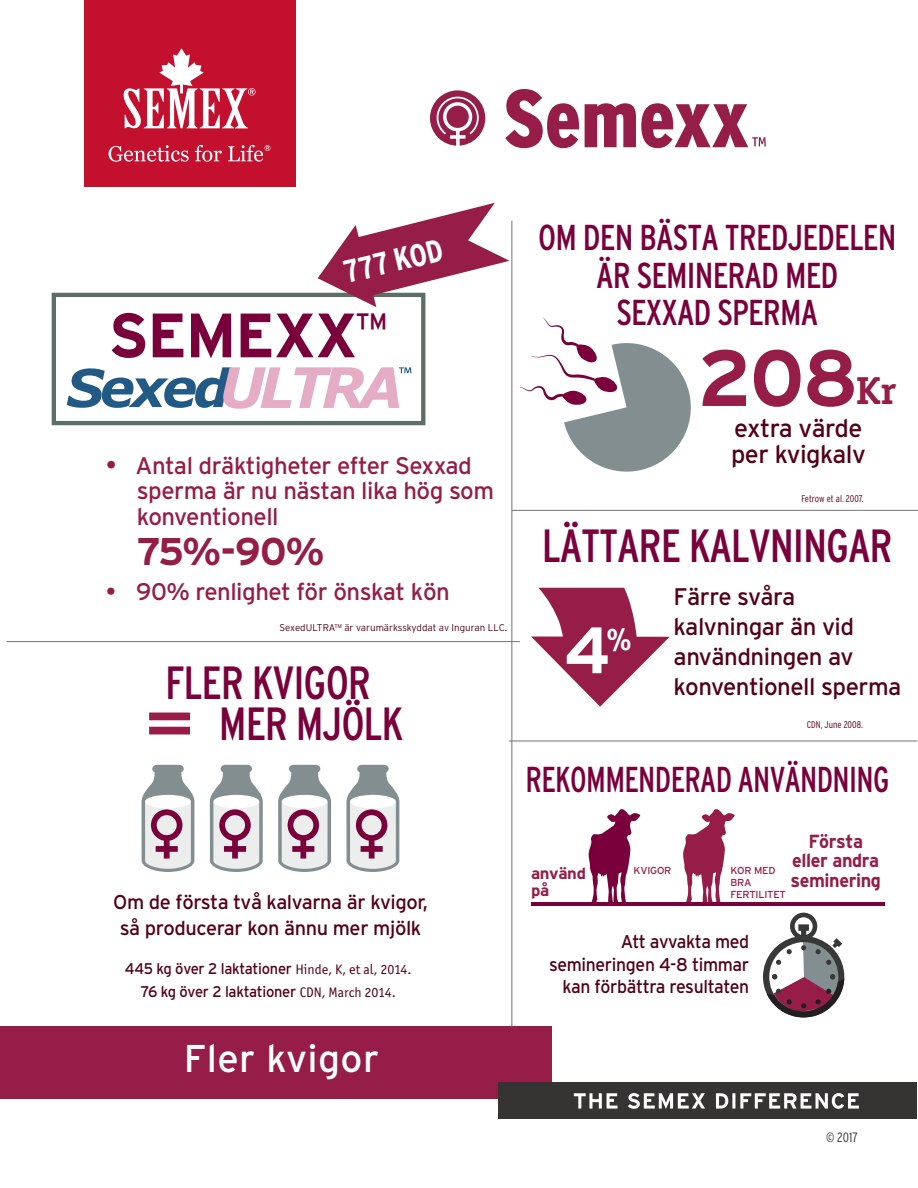
<style>
.page{position:relative;width:918px;height:1188px;background:#fff}
.page>*{position:absolute;margin:0;border:0;box-sizing:border-box;transform-origin:0 0}
.t1{font:700 79.2px "Interstate";color:#951d47}
.t2{font:700 65.4px "Interstate";color:#fff}
.t3{font:700 62.55px "Interstate";letter-spacing:-.025em;color:#7a003b}
.t4{font:condensed 46.5px/40.5px "Interstate";letter-spacing:-.025em;color:#7a003b;text-align:center}
.t5{font:38.7px "Interstate";letter-spacing:.01em;color:#fff}
.t6{font:700 38.7px "Interstate";color:#951d47}
.t7{font:condensed 36px/37.5px "Interstate";letter-spacing:-.025em;color:#7a003b;text-align:center}
.t8{font:condensed 36px "Interstate";letter-spacing:-.025em;color:#7a003b;scale:.9 1}
.t9{font:700 32.25px "Officina Ser ITC Std";color:#fff;scale:.96 1}
.t10{font:700 condensed 31.8px "Interstate";color:#fff}
.t11{font:25.2px/25.5px "Interstate";letter-spacing:-.02em;color:#540017}
.t12{font:24px/25.5px "Interstate";letter-spacing:-.02em;color:#951d47}
.t13{font:24px/30px "Interstate";letter-spacing:-.02em;color:#540017}
.t14{font:19.95px/26.4px "Interstate";letter-spacing:-.02em;color:#540017;text-align:center}
.t15{font:700 19.05px/19.5px "Interstate";letter-spacing:-.02em;color:#951d47;text-align:center;scale:.95 1}
.t16{font:18.45px/22.5px "Interstate";letter-spacing:-.02em;color:#540017;text-align:right;scale:.95 1}
.t17{font:700 16.2px/16.5px "Interstate";letter-spacing:-.02em;color:#951d47}
.t18{font:15.45px/23.2px "Interstate";letter-spacing:-.02em;color:#540017;text-align:center;scale:.95 1}
.t19{font:300 condensed 13.5px "Interstate";color:#363433}
.t20{font:10.2px/12px "Interstate";letter-spacing:-.02em;color:#951d47}
.t21{font:300 9.75px "Interstate";color:#540017}
.t22{font:300 condensed 9.75px "Interstate";color:#540017}
.s1{font-size:25.5px}
.s2{font-weight:700;font-stretch:normal;font-size:59.85px;color:#951d47}
.s3{font-family:"Officina Sans ITC Std";font-size:13.95px}
.s4{font-family:"Officina Ser ITC Std";font-size:39.15px}
</style>
<div class="page">
<svg style="left:531px;top:588px;width:139px;height:119px"></svg>
<div style="left:0;top:1026px;width:552px;height:72px;background:#951d47"></div>
<div style="left:498px;top:1082px;width:419px;height:37px;background:#363433"></div>
<svg style="left:574px;top:1093px;width:285px;height:16px"></svg>
<hr style="left:7px;top:641px;width:513px;height:1px;background:#737373">
<hr style="left:509px;top:741px;width:408px;height:1px;background:#737373">
<hr style="left:512px;top:510px;width:406px;height:1px;background:#737373">
<hr style="left:511px;top:221px;width:1px;height:805px;background:#737373">
<div style="left:84px;top:0;width:212px;height:186px;background:#c3102f"></div>
<svg style="left:123px;top:48px;width:133px;height:81px"></svg>
<svg style="left:109px;top:145px;width:80px;height:17px"></svg>
<svg style="left:195px;top:145px;width:27px;height:17px"></svg>
<svg style="left:228px;top:145px;width:42px;height:17px"></svg>
<svg style="left:520px;top:318px;width:171px;height:154px"></svg>
<svg style="left:763px;top:913px;width:81px;height:105px"></svg>
<div style="left:430px;top:90px;width:55px;height:56px;background:#951d47;border-radius:50%"></div>
<svg style="left:437px;top:97px;width:42px;height:37px"></svg>
<svg style="left:456px;top:131px;width:4px;height:15px"></svg>
<svg style="left:450px;top:135px;width:16px;height:4px"></svg>
<svg style="left:505px;top:89px;width:74px;height:59px"></svg>
<svg style="left:585px;top:103px;width:181px;height:45px"></svg>
<svg style="left:588px;top:809px;width:52px;height:97px"></svg>
<svg style="left:683px;top:809px;width:52px;height:97px"></svg>
<hr style="left:531px;top:902px;width:354px;height:3px;background:#7a003b">
<svg style="left:142px;top:765px;width:52px;height:107px"></svg>
<svg style="left:210px;top:765px;width:53px;height:107px"></svg>
<svg style="left:278px;top:765px;width:53px;height:107px"></svg>
<svg style="left:346px;top:765px;width:53px;height:107px"></svg>
<div style="left:52px;top:293px;width:373px;height:132px;border:4px solid #5d6e65"></div>
<svg style="left:318px;top:203px;width:192px;height:104px"></svg>
<svg style="left:67px;top:367px;width:344px;height:42px"></svg>
<h3 class="t10" style="left:340px;top:254px;width:102px;rotate:-14deg">777 KOD</h3>
<h3 class="t3" style="left:108px;top:297px;width:280px">SEMEXX<sup>™</sup></h3>
<p class="t12" style="left:137px;top:452px;width:359px;text-indent:-31px"><span class="s1">•</span> Antal dräktigheter efter Sexxad sperma är nu nästan lika hög som konventionell</p>
<h3 class="t6" style="left:137px;top:528px;width:189px">75%-90%</h3>
<p class="t12" style="left:106px;top:578px;width:346px">• 90% renlighet för önskat kön</p>
<p class="t21" style="left:280px;top:622px;width:229px">SexedULTRA™ är varumärksskyddat av Inguran LLC.</p>
<h3 class="t4" style="left:142px;top:662px;width:263px">FLER KVIGOR <span class="s2">=</span> MER MJÖLK</h3>
<p class="t14" style="left:113px;top:889px;width:316px">Om de första två kalvarna är kvigor, så producerar kon ännu mer mjölk</p>
<p class="t18" style="left:125px;top:957px;width:303px">445 kg över 2 laktationer <span class="s3">Hinde, K, et al, 2014.<br></span>76 kg över 2 laktationer <span class="s3">CDN, March 2014.</span></p>
<h3 class="t5" style="left:184px;top:1035px;width:197px">Fler kvigor</h3>
<h3 class="t7" style="left:538px;top:219px;width:360px">OM DEN BÄSTA TREDJEDELEN<br>ÄR SEMINERAD MED<br>SEXXAD SPERMA</h3>
<h1 class="t1" style="left:698px;top:330px;width:200px">208<span class="s4">Kr</span></h1>
<p class="t11" style="left:731px;top:415px;width:136px">extra värde per kvigkalv</p>
<p class="t22" style="left:802px;top:492px;width:64px">Fetrow et al. 2007.</p>
<h3 class="t4" style="left:542px;top:525px;width:353px">LÄTTARE KALVNINGAR</h3>
<h2 class="t2" style="left:564px;top:610px;width:48px">4</h2>
<h3 class="t9" style="left:606px;top:619px;width:28px">%</h3>
<p class="t13" style="left:674px;top:582px;width:229px">Färre svåra kalvningar än vid användningen av konventionell sperma</p>
<p class="t22" style="left:807px;top:719px;width:58px">CDN, June 2008.</p>
<h3 class="t8" style="left:526px;top:758px;width:406px">REKOMMENDERAD ANVÄNDNING</h3>
<p class="t15" style="left:790px;top:831px;width:97px">Första eller andra seminering</p>
<p class="t17" style="left:531px;top:865px;width:56px">använd på</p>
<p class="t20" style="left:633px;top:865px;width:40px">KVIGOR</p>
<p class="t20" style="left:730px;top:865px;width:57px">KOR MED<br>BRA<br>FERTILITET</p>
<p class="t16" style="left:549px;top:930px;width:212px">Att avvakta med semineringen 4-8 timmar kan förbättra resultaten</p>
<p class="t19" style="left:826px;top:1129px;width:33px">© 2017</p>
</div>
